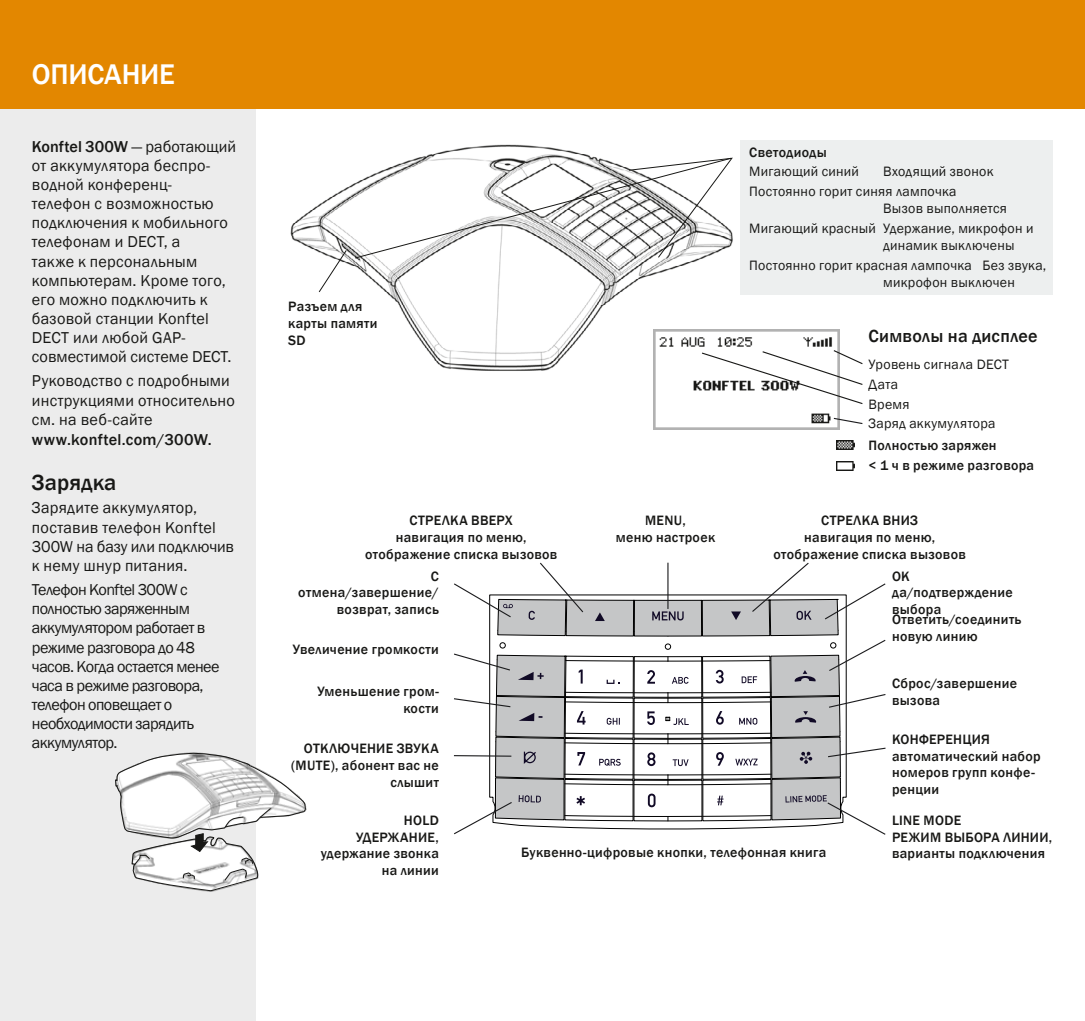
<style>
.page{position:relative;width:1085px;height:1021px;background:#fff}
.page>*{position:absolute;margin:0;border:0;box-sizing:border-box;transform-origin:0 0}
.Rubrik_1{font:500 29.25px "Franklin Gothic";letter-spacing:-.01em;color:#fff}
.Rubrik_3{font:500 22.5px "Franklin Gothic";letter-spacing:.015em;color:#181816}
.Rubrik_4{font:500 18px "Franklin Gothic";letter-spacing:.015em;color:#181816}
.Bröd_marginal{font:16.2px/19.1px "Franklin Gothic";letter-spacing:.01em;color:#181816}
.Bröd_marginal-2{font:16.2px/19.1px "Franklin Gothic";letter-spacing:-.03em;color:#181816}
.Bildtext{font:500 13.95px/16.7px "Franklin Gothic";letter-spacing:.025em;color:#181816}
.Bildtext2{font:13.95px/16.7px "Franklin Gothic";letter-spacing:.02em;color:#181816}
.Bildtext_marg{font:13.95px "Franklin Gothic";letter-spacing:.025em;color:#181816}
.s1{font-weight:500}
</style>
<div class="page">
<div style="left:0;top:72px;width:255px;height:948px;background:#ececec"></div>
<div style="left:0;top:0;width:1084px;height:108px;background:#e38700"></div>
<svg style="left:453px;top:562px;width:433px;height:273px"></svg>
<div style="left:740px;top:140px;width:312px;height:141px;background:#edefef"></div>
<img style="left:290px;top:144px;width:411px;height:227px">
<svg style="left:354px;top:157px;width:379px;height:102px"></svg>
<svg style="left:318px;top:249px;width:29px;height:44px"></svg>
<svg style="left:115px;top:752px;width:191px;height:139px"></svg>
<img style="left:653px;top:329px;width:186px;height:100px">
<svg style="left:832px;top:417px;width:31px;height:8px"></svg>
<svg style="left:700px;top:349px;width:163px;height:56px"></svg>
<img style="left:836px;top:440px;width:18px;height:10px">
<img style="left:836px;top:461px;width:18px;height:10px">
<div style="left:740px;top:155px;width:312px;height:140px;background:#edefef"></div>
<p class="Rubrik_1" style="left:32px;top:56px;width:144px">Описание</p>
<p class="Bröd_marginal" style="left:32px;top:137px;width:206px"><span class="s1">Konftel 300W</span> — работающий от аккумулятора беспро&shy;водной конференц-<br>телефон с возможностью подключения к мобильного телефонам и DECT, а<br>также к персональным компьютерам. Кроме того, его можно подключить к базовой станции Konftel<br>DECT или любой GAP&shy;совместимой системе DECT.</p>
<p class="Bröd_marginal" style="left:32px;top:371px;width:204px">Руководство с подробными инструкциями относительно см. на веб-сайте <span class="s1">www.konftel.com/300W.</span></p>
<p class="Rubrik_3" style="left:32px;top:468px;width:86px">Зарядка</p>
<p class="Bröd_marginal" style="left:32px;top:499px;width:204px">Зарядите аккумулятор, поставив телефон Konftel<br>300W на базу или подключив к нему шнур питания.</p>
<p class="Bröd_marginal-2" style="left:32px;top:580px;width:189px">Телефон Konftel 300W с полностью заряженным аккумулятором работает в режиме разговора до 48 часов. Когда остается менее часа в режиме разговора, телефон оповещает о необходимости зарядить аккумулятор.</p>
<p class="Bildtext" style="left:288px;top:298px;width:91px">Разъем для карты памяти<br>SD</p>
<p class="Bildtext" style="left:749px;top:144px;width:79px">Светодиоды</p>
<p class="Bildtext2" style="left:749px;top:164px;width:111px">Мигающий синий</p>
<p class="Bildtext2" style="left:883px;top:164px;width:112px">Входящий звонок</p>
<p class="Bildtext2" style="left:883px;top:184px;width:125px;text-indent:-134px">Постоянно горит синяя лампочка<br>Вызов выполняется</p>
<p class="Bildtext2" style="left:883px;top:220px;width:152px;text-indent:-134px">Мигающий красный Удержание, микрофон и динамик выключены</p>
<p class="Bildtext2" style="left:883px;top:257px;width:165px;text-indent:-134px">Постоянно горит красная лампочка Без звука, микрофон выключен</p>
<p class="Rubrik_4" style="left:868px;top:325px;width:170px">Символы на дисплее</p>
<p class="Bildtext_marg" style="left:868px;top:355px;width:142px">Уровень сигнала DECT</p>
<p class="Bildtext_marg" style="left:868px;top:375px;width:31px">Дата</p>
<p class="Bildtext_marg" style="left:868px;top:395px;width:42px">Время</p>
<p class="Bildtext_marg" style="left:868px;top:415px;width:129px">Заряд аккумулятора</p>
<p class="Bildtext" style="left:868px;top:437px;width:130px">Полностью заряжен</p>
<p class="Bildtext" style="left:868px;top:457px;width:167px">&lt; 1 ч в режиме разговора</p>
<p class="Bildtext" style="left:365px;top:512px;width:194px;text-align:center">СТРЕЛКА ВВЕРХ<br>навигация по меню, отображение списка вызовов</p>
<p class="Bildtext" style="left:298px;top:567px;width:142px;text-align:right">C отмена/завершение/ возврат, запись</p>
<p class="Bildtext" style="left:293px;top:641px;width:147px">Увеличение громкости</p>
<p class="Bildtext" style="left:317px;top:683px;width:123px;text-align:right">Уменьшение гром&shy;кости</p>
<p class="Bildtext" style="left:304px;top:740px;width:65px">ОТКЛЮЧЕНИЕ</p>
<p class="Bildtext" style="left:773px;top:512px;width:194px;text-align:center">СТРЕЛКА ВНИЗ<br>навигация по меню, отображение списка вызовов</p>
<p class="Bildtext" style="left:615px;top:512px;width:101px;text-align:center">MENU,<br>меню настроек</p>
<p class="Bildtext" style="left:891px;top:567px;width:122px">OK да/подтверждение выбора</p>
<p class="Bildtext" style="left:891px;top:611px;width:131px">Ответить/соединить новую линию</p>
<p class="Bildtext" style="left:891px;top:675px;width:127px">Сброс/завершение вызова</p>
<p class="Bildtext" style="left:891px;top:731px;width:150px">КОНФЕРЕН ЦИЯ автоматический набор номеров групп конфе&shy;ренции</p>
<p class="Bildtext" style="left:891px;top:812px;width:130px">LINE MODE<br>РЕЖИМ ВЫБОРА ЛИНИИ</p>
<p class="Bildtext" style="left:291px;top:740px;width:149px;text-align:right">ЗВУКА<br>(MUTE), абонент вас не слышит</p>
<p class="Bildtext" style="left:356px;top:812px;width:84px;text-indent:48px">HOLD<br>УДЕРЖАНИЕ</p>
<p class="Bildtext" style="left:321px;top:828px;width:120px;text-align:right">,<br>удержание звонка на линии</p>
<p class="Bildtext" style="left:1048px;top:828px;width:5px">,</p>
<p class="Bildtext" style="left:521px;top:844px;width:307px">Буквенно-цифровые кнопки, телефонная книга</p>
<p class="Bildtext" style="left:891px;top:845px;width:155px">варианты подключения</p>
</div>
